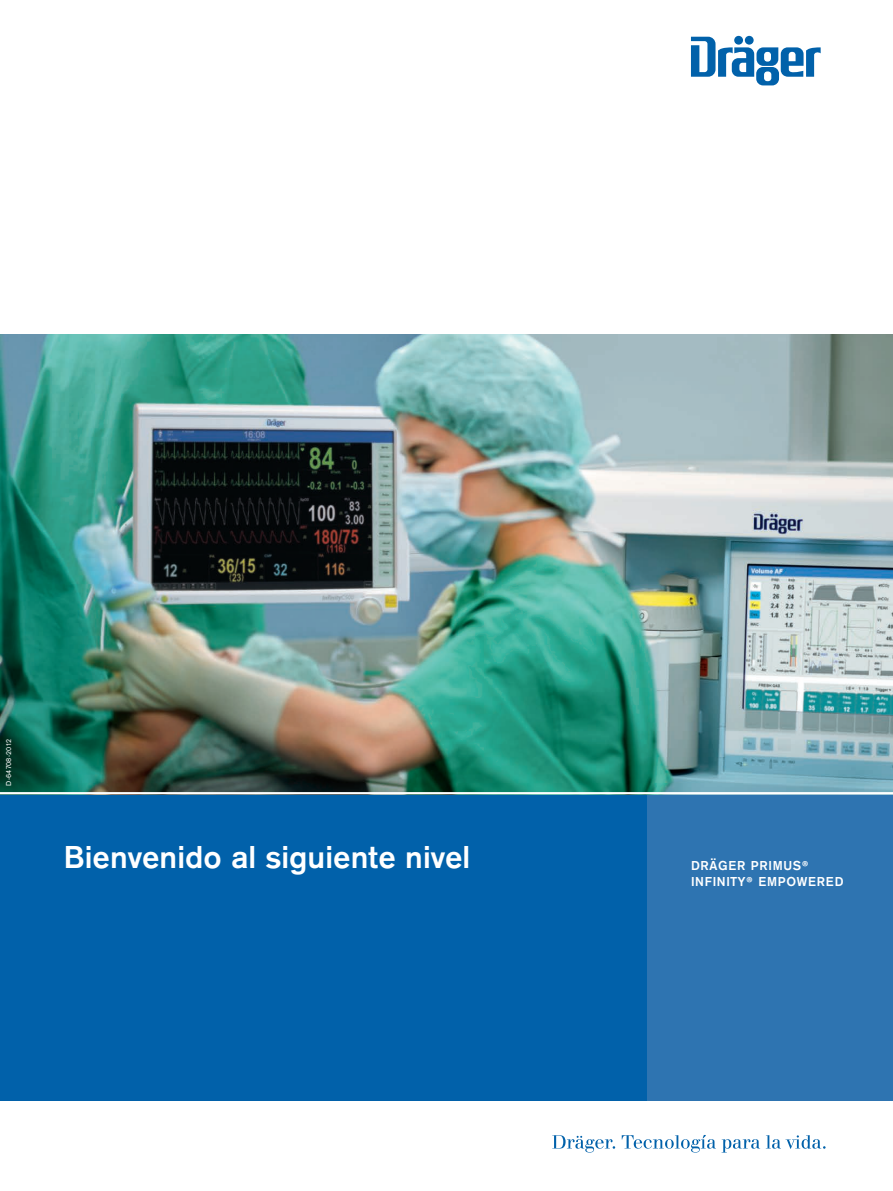
<style>
.page{position:relative;width:893px;height:1191px;background:#fff}
.page>*{position:absolute;margin:0;border:0;box-sizing:border-box;transform-origin:0 0}
.t1{font:700 33px "Draeger Sans";color:#fff}
.Segment_information{font:700 13.5px "Draeger Sans";letter-spacing:.05em;color:#fff}
.Image_number_60_blac{font:7.5px "Draeger Sans";letter-spacing:.025em;color:#fff}
</style>
<div class="page">
<div style="left:0;top:784px;width:893px;height:316px;background:#0161aa"></div>
<div style="left:647px;top:784px;width:246px;height:316px;background:#2e74b1"></div>
<img style="left:0;top:335px;width:893px;height:457px">
<hr style="left:0;top:792px;width:893px;height:2px;background:#fff">
<svg style="left:552px;top:1135px;width:63px;height:17px"></svg>
<svg style="left:622px;top:1135px;width:94px;height:17px"></svg>
<svg style="left:722px;top:1139px;width:38px;height:13px"></svg>
<svg style="left:766px;top:1135px;width:60px;height:13px"></svg>
<svg style="left:691px;top:37px;width:130px;height:48px"></svg>
<p class="Image_number_60_blac" style="left:3px;top:785px;width:48px;rotate:-90deg">D-64708-2012</p>
<p class="t1" style="left:64px;top:835px;width:408px">Bienvenido al siguiente nivel</p>
<p class="Segment_information" style="left:691px;top:856px;width:119px">DRÄGER PRIMUS®</p>
<p class="Segment_information" style="left:691px;top:872px;width:154px">INFINITY® EMPOWERED</p>
</div>
